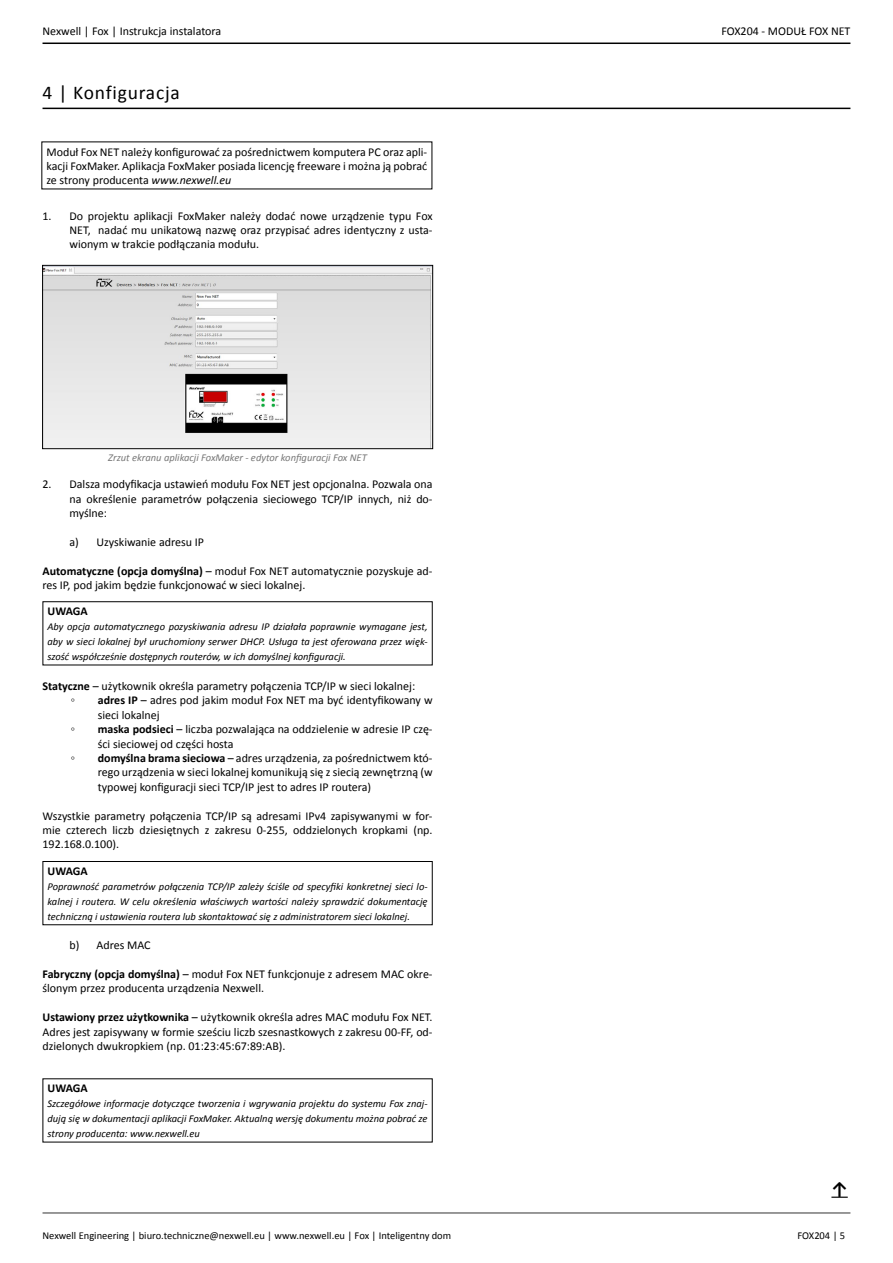
<style>
.page{position:relative;width:893px;height:1263px;background:#fff}
.page>*{position:absolute;margin:0;border:0;box-sizing:border-box;transform-origin:0 0}
.t1{font:19.5px "Calibri";letter-spacing:.04em;color:#000}
.t2{font:700 18px "Calibri";color:#000}
.t3{font:12px/14.4px "Calibri";color:#000;text-align:justify}
.t4{font:700 12px "Calibri";letter-spacing:-.005em;color:#000}
.t5{font:italic 10.5px/15px "Calibri";color:#000;text-align:justify}
.t6{font:10.5px "Calibri";color:#000}
.t7{font:italic 10.5px "Calibri";color:#777}
.s1{font-style:italic}
.s2{font-weight:700}
</style>
<div class="page">
<hr style="left:43px;top:1212px;width:807px;height:2px;background:#777">
<svg style="left:831px;top:1196px;width:17px;height:2px"></svg>
<hr style="left:43px;top:43px;width:807px;height:1px;background:#000">
<hr style="left:43px;top:108px;width:807px;height:1px;background:#000">
<img style="left:45px;top:267px;width:386px;height:180px">
<div style="left:43px;top:265px;width:390px;height:184px;border:1px solid #000"></div>
<div style="left:43px;top:601px;width:390px;height:64px;border:1px solid #000"></div>
<div style="left:43px;top:861px;width:390px;height:64px;border:1px solid #000"></div>
<p class="t3" style="left:43px;top:24px;width:180px">Nexwell | Fox | Instrukcja instalatora</p>
<p class="t3" style="left:721px;top:24px;width:131px">FOX204 - MODUŁ FOX NET</p>
<h1 class="t1" style="left:43px;top:80px;width:139px">4 | Konfiguracja</h1>
<p class="t3" style="left:46px;top:144px;width:382px">Moduł Fox NET należy konfigurować za pośrednictwem komputera PC oraz apli&shy;kacji FoxMaker. Aplikacja FoxMaker posiada licencję freeware i można ją pobrać ze strony producenta <span class="s1">www.nexwell.eu</span></p>
<p class="t3" style="left:70px;top:209px;width:365px;text-indent:-27px">1. Do projektu aplikacji FoxMaker należy dodać nowe urządzenie typu Fox NET, nadać mu unikatową nazwę oraz przypisać adres identyczny z usta&shy;wionym w trakcie podłączania modułu.</p>
<p class="t7" style="left:108px;top:451px;width:260px">Zrzut ekranu aplikacji FoxMaker - edytor konfiguracji Fox NET</p>
<p class="t3" style="left:70px;top:477px;width:365px;text-indent:-27px">2. Dalsza modyfikacja ustawień modułu Fox NET jest opcjonalna. Pozwala ona na określenie parametrów połączenia sieciowego TCP/IP innych, niż do&shy;myślne:</p>
<p class="t3" style="left:70px;top:535px;width:136px">a) Uzyskiwanie adresu IP</p>
<p class="t3" style="left:43px;top:564px;width:392px"><span class="s2">Automatyczne (opcja domyślna)</span> – moduł Fox NET automatycznie pozyskuje ad&shy;res IP, pod jakim będzie funkcjonować w sieci lokalnej.</p>
<p class="t4" style="left:48px;top:604px;width:42px">UWAGA</p>
<p class="t5" style="left:48px;top:619px;width:382px">Aby opcja automatycznego pozyskiwania adresu IP działała poprawnie wymagane jest, aby w sieci lokalnej był uruchomiony serwer DHCP. Usługa ta jest oferowana przez więk&shy;szość współcześnie dostępnych routerów, w ich domyślnej konfiguracji.</p>
<p class="t3" style="left:71px;top:679px;width:346px;text-indent:-28px"><span class="s2">Statyczne</span> – użytkownik określa parametry połączenia TCP/IP w sieci lokalnej: ◦</p>
<p class="t3" style="left:98px;top:693px;width:336px"><span class="s2">adres IP</span> – adres pod jakim moduł Fox NET ma być identyfikowany w sieci lokalnej</p>
<p class="t3" style="left:71px;top:722px;width:6px">◦</p>
<p class="t3" style="left:98px;top:722px;width:336px"><span class="s2">maska podsieci</span> – liczba pozwalająca na oddzielenie w adresie IP czę&shy;ści sieciowej od części hosta</p>
<p class="t3" style="left:71px;top:751px;width:6px">◦</p>
<p class="t3" style="left:98px;top:751px;width:336px"><span class="s2">domyślna brama sieciowa</span> – adres urządzenia, za pośrednictwem któ&shy;rego urządzenia w sieci lokalnej komunikują się z siecią zewnętrzną (w typowej konfiguracji sieci TCP/IP jest to adres IP routera)</p>
<p class="t3" style="left:43px;top:808px;width:392px">Wszystkie parametry połączenia TCP/IP są adresami IPv4 zapisywanymi w for&shy;mie czterech liczb dziesiętnych z zakresu 0-255, oddzielonych kropkami (np.<br>192.168.0.100).</p>
<p class="t4" style="left:48px;top:863px;width:42px">UWAGA</p>
<p class="t5" style="left:48px;top:879px;width:382px">Poprawność parametrów połączenia TCP/IP zależy ściśle od specyfiki konkretnej sieci lo&shy;kalnej i routera. W celu określenia właściwych wartości należy sprawdzić dokumentację techniczną i ustawienia routera lub skontaktować się z administratorem sieci lokalnej.</p>
<p class="t3" style="left:70px;top:938px;width:83px">b) Adres MAC</p>
<p class="t3" style="left:43px;top:967px;width:392px"><span class="s2">Fabryczny (opcja domyślna)</span> – moduł Fox NET funkcjonuje z adresem MAC okre&shy;ślonym przez producenta urządzenia Nexwell.</p>
<p class="t3" style="left:43px;top:1010px;width:392px"><span class="s2">Ustawiony przez użytkownika</span> – użytkownik określa adres MAC modułu Fox NET.<br>Adres jest zapisywany w formie sześciu liczb szesnastkowych z zakresu 00-FF, od&shy;dzielonych dwukropkiem (np. 01:23:45:67:89:AB).</p>
<p class="t4" style="left:48px;top:1081px;width:42px">UWAGA</p>
<p class="t5" style="left:48px;top:1096px;width:382px">Szczegółowe informacje dotyczące tworzenia i wgrywania projektu do systemu Fox znaj&shy;dują się w dokumentacji aplikacji FoxMaker. Aktualną wersję dokumentu można pobrać ze strony producenta: www.nexwell.eu</p>
<h2 class="t2" style="left:831px;top:1178px;width:18px">↑</h2>
<p class="t6" style="left:43px;top:1229px;width:410px">Nexwell Engineering | biuro.techniczne@nexwell.eu | www.nexwell.eu | Fox | Inteligentny dom</p>
<p class="t6" style="left:797px;top:1229px;width:49px">FOX204 | 5</p>
</div>
